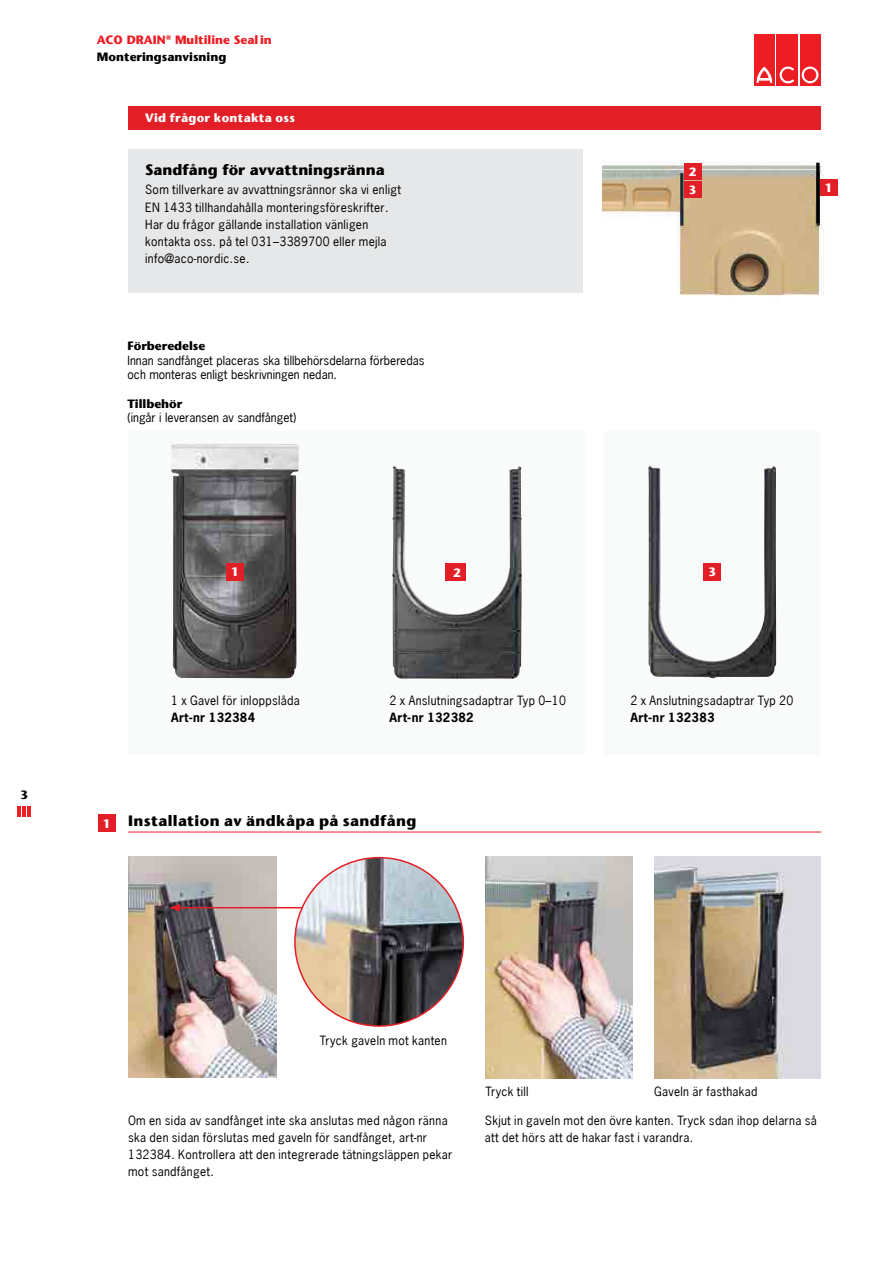
<style>
.page{position:relative;width:893px;height:1263px;background:#fff}
.page>*{position:absolute;margin:0;border:0;box-sizing:border-box;transform-origin:0 0}
.t1{font:700 15px "Stone Sans";letter-spacing:.025em;color:#000}
.t2{font:700 15px "Stone Sans";color:#000}
.t3{font:12px/17px "News Gothic";letter-spacing:.025em;color:#000}
.t4{font:12px/14.4px "News Gothic";color:#000}
.t5{font:700 12px/17.1px "Stone Sans";color:#ed1d24}
.t6{font:700 12px "News Gothic";letter-spacing:.025em;color:#000}
.t7{font:700 12px "Stone Sans";letter-spacing:.025em;color:#fff}
.t8{font:700 12px "Stone Sans";color:#000}
.t9{font:700 11.85px/18.9px "Stone Sans";color:#fff}
.s1{color:#000}
</style>
<div class="page">
<hr style="left:128px;top:832px;width:693px;height:1px;background:#ed1d24">
<div style="left:128px;top:149px;width:455px;height:144px;background:#e6e7e8"></div>
<div style="left:128px;top:106px;width:693px;height:23px;background:#e21f26"></div>
<div style="left:604px;top:432px;width:216px;height:323px;background:#f9fafa"></div>
<div style="left:128px;top:432px;width:457px;height:323px;background:#f9fafa"></div>
<img style="left:654px;top:857px;width:166px;height:221px">
<div style="left:98px;top:815px;width:18px;height:17px;background:#e21f26"></div>
<img style="left:129px;top:857px;width:147px;height:221px">
<img style="left:485px;top:857px;width:148px;height:221px">
<hr style="left:178px;top:907px;width:132px;height:1px;background:#e21f26">
<svg style="left:169px;top:904px;width:11px;height:7px"></svg>
<img style="left:295px;top:858px;width:168px;height:168px;border-radius:84px">
<img style="left:171px;top:444px;width:128px;height:234px">
<div style="left:226px;top:563px;width:18px;height:17px;background:#e21f26"></div>
<img style="left:648px;top:466px;width:128px;height:212px">
<div style="left:703px;top:563px;width:18px;height:17px;background:#e21f26"></div>
<img style="left:603px;top:162px;width:227px;height:134px">
<div style="left:820px;top:179px;width:18px;height:17px;background:#e21f26"></div>
<div style="left:684px;top:163px;width:17px;height:16px;background:#e21f26"></div>
<div style="left:684px;top:182px;width:17px;height:16px;background:#e21f26"></div>
<div style="left:816px;top:163px;width:4px;height:60px;border:1px solid #000"></div>
<img style="left:392px;top:466px;width:130px;height:213px">
<div style="left:448px;top:564px;width:18px;height:17px;background:#e21f26"></div>
<hr style="left:17px;top:806px;width:4px;height:10px;background:#ed1d24">
<hr style="left:22px;top:806px;width:4px;height:10px;background:#ed1d24">
<hr style="left:27px;top:806px;width:4px;height:10px;background:#ed1d24">
<div style="left:754px;top:35px;width:21px;height:51px;background:#ed1d24"></div>
<svg style="left:756px;top:66px;width:17px;height:17px"></svg>
<div style="left:777px;top:35px;width:21px;height:51px;background:#ed1d24"></div>
<svg style="left:779px;top:66px;width:15px;height:18px"></svg>
<div style="left:800px;top:35px;width:20px;height:51px;background:#ed1d24"></div>
<svg style="left:801px;top:66px;width:18px;height:18px"></svg>
<div style="left:801px;top:66px;width:18px;height:18px;border:1px solid #ed1d24;border-radius:50%"></div>
<div style="left:804px;top:69px;width:12px;height:12px;background:#ed1d24;border-radius:50%"></div>
<div style="left:804px;top:69px;width:12px;height:12px;border:1px solid #ed1d24;border-radius:50%"></div>
<p class="t8" style="left:20px;top:788px;width:9px">3</p>
<p class="t5" style="left:97px;top:31px;width:177px">ACO DRAIN<sup>®</sup> Multiline Sealin<br><span class="s1">Monteringsanvisning</span></p>
<p class="t7" style="left:145px;top:110px;width:151px">Vid frågor kontakta oss</p>
<p class="t2" style="left:145px;top:161px;width:241px">Sandfång för avvattningsränna</p>
<p class="t3" style="left:145px;top:181px;width:257px">Som tillverkare av avvattningsrännor ska vi enligt EN 1433 tillhandahålla monteringsföreskrifter.<br>Har du frågor gällande installation vänligen kontakta oss. på tel 031–3389700 eller mejla info@aco-nordic.se.</p>
<p class="t8" style="left:128px;top:339px;width:79px">Förberedelse</p>
<p class="t4" style="left:128px;top:353px;width:298px">Innan sandfånget placeras ska tillbehörsdelarna förberedas och monteras enligt beskrivningen nedan.</p>
<p class="t8" style="left:128px;top:397px;width:56px">Tillbehör</p>
<p class="t4" style="left:128px;top:411px;width:170px">(ingår i leveransen av sandfånget)</p>
<p class="t9" style="left:689px;top:162px;width:9px">2<br>3</p>
<p class="t9" style="left:825px;top:179px;width:9px">1</p>
<p class="t7" style="left:231px;top:565px;width:9px">1</p>
<p class="t7" style="left:450px;top:565px;width:9px">2</p>
<p class="t7" style="left:708px;top:565px;width:9px">3</p>
<p class="t7" style="left:453px;top:565px;width:9px">2</p>
<p class="t3" style="left:171px;top:691px;width:130px">1 x Gavel för inloppslåda</p>
<p class="t6" style="left:171px;top:709px;width:86px">Art-nr 132384</p>
<p class="t3" style="left:390px;top:691px;width:178px">2 x Anslutningsadaptrar Typ 0–10</p>
<p class="t6" style="left:390px;top:709px;width:86px">Art-nr 132382</p>
<p class="t7" style="left:103px;top:816px;width:9px">1</p>
<p class="t1" style="left:128px;top:812px;width:290px">Installation av ändkåpa på sandfång</p>
<p class="t3" style="left:630px;top:691px;width:164px">2 x Anslutningsadaptrar Typ 20</p>
<p class="t6" style="left:630px;top:709px;width:86px">Art-nr 132383</p>
<p class="t3" style="left:320px;top:1032px;width:129px">Tryck gaveln mot kanten</p>
<p class="t3" style="left:128px;top:1112px;width:326px">Om en sida av sandfånget inte ska anslutas med någon ränna ska den sidan förslutas med gaveln för sandfånget, art-nr 132384. Kontrollera att den integrerade tätningsläppen pekar mot sandfånget.</p>
<p class="t3" style="left:485px;top:1083px;width:45px">Tryck till</p>
<p class="t3" style="left:654px;top:1083px;width:105px">Gaveln är fasthakad</p>
<p class="t3" style="left:485px;top:1112px;width:333px">Skjut in gaveln mot den övre kanten. Tryck sdan ihop delarna så att det hörs att de hakar fast i varandra.</p>
</div>
